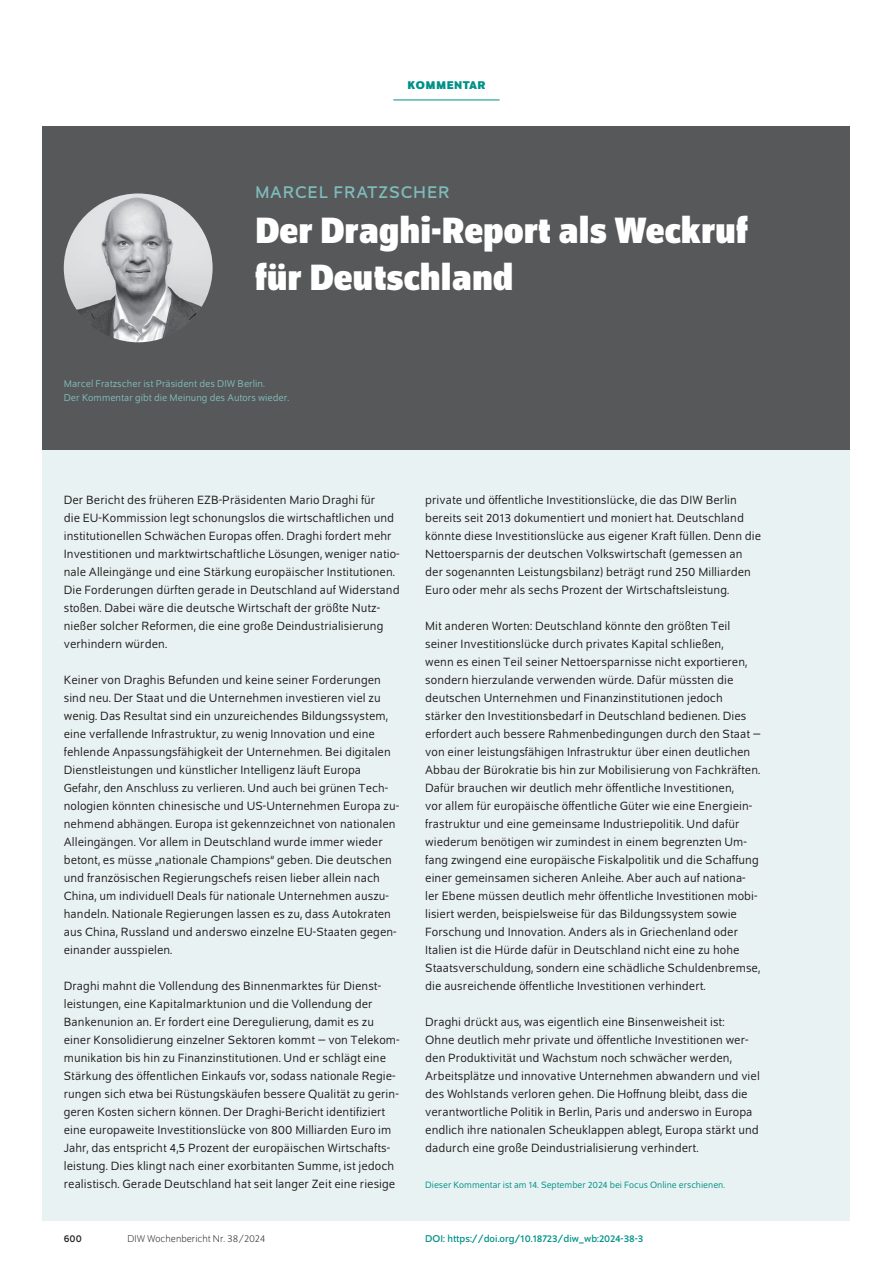
<style>
.page{position:relative;width:893px;height:1263px;background:#fff}
.page>*{position:absolute;margin:0;border:0;box-sizing:border-box;transform-origin:0 0}
.t1{font:700 semi-condensed 39px/46.8px "Schumpeter";color:#fff}
.t2{font:18px "Schumpeter";letter-spacing:.05em;color:#7fbbba}
.t3{font:12.75px/18px "Schumpeter Blond";letter-spacing:.005em;color:#231f20}
.t4{font:12.45px "Schumpeter Blond";letter-spacing:.005em;color:#231f20}
.t5{font:700 12px "Schumpeter";letter-spacing:.04em;color:#009188}
.t6{font:10.5px/13.5px "Schumpeter Blond";color:#7fbbba}
.t7{font:10.5px "Schumpeter";color:#009188}
.t8{font:300 10.5px "Schumpeter";color:#231f20}
.t9{font:10.5px "Schumpeter";color:#231f20}
.t10{font:9.75px "Schumpeter Blond";color:#009188}
</style>
<div class="page">
<div style="left:43px;top:126px;width:807px;height:324px;background:#57585a"></div>
<hr style="left:393px;top:100px;width:107px;height:1px;background:#009188">
<img style="left:64px;top:193px;width:149px;height:149px;border-radius:74px">
<div style="left:43px;top:450px;width:807px;height:770px;background:#e9f2f2"></div>
<p class="t5" style="left:407px;top:79px;width:80px">KOMMENTAR</p>
<h2 class="t2" style="left:255px;top:183px;width:196px">MARCEL FRATZSCHER</h2>
<h1 class="t1" style="left:255px;top:207px;width:494px">Der Draghi-Report als Weckruf für Deutschland</h1>
<p class="t6" style="left:64px;top:377px;width:227px">Marcel Fratzscher ist Präsident des DIW Berlin.<br>Der Kommentar gibt die Meinung des Autors wieder.</p>
<p class="t3" style="left:64px;top:491px;width:337px">Der Bericht des früheren EZB-Präsidenten Mario Draghi für<br>die EU-Kommission legt schonungslos die wirtschaftlichen und institutionellen Schwächen Europas offen. Draghi fordert mehr Investitionen und marktwirtschaftliche Lösungen, weniger natio&shy;nale Alleingänge und eine Stärkung europäischer Institutionen.<br>Die Forderungen dürften gerade in Deutschland auf Widerstand stoßen. Dabei wäre die deutsche Wirtschaft der größte Nutz&shy;nießer solcher Reformen, die eine große Deindustrialisierung verhindern würden.</p>
<p class="t3" style="left:64px;top:671px;width:329px">Keiner von Draghis Befunden und keine seiner Forderungen sind neu. Der Staat und die Unternehmen investieren viel zu wenig. Das Resultat sind ein unzureichendes Bildungssystem, eine verfallende Infrastruktur, zu wenig Innovation und eine fehlende Anpassungsfähigkeit der Unternehmen. Bei digitalen Dienstleistungen und künstlicher Intelligenz läuft Europa</p>
<p class="t4" style="left:64px;top:782px;width:326px">Gefahr, den Anschluss zu verlieren. Und auch bei grünen Tech-</p>
<p class="t3" style="left:64px;top:797px;width:337px">nologien könnten chinesische und US-Unternehmen Europa zu&shy;nehmend abhängen. Europa ist gekennzeichnet von nationalen Alleingängen. Vor allem in Deutschland wurde immer wieder betont, es müsse „nationale Champions“ geben. Die deutschen und französischen Regierungschefs reisen lieber allein nach China, um individuell Deals für nationale Unternehmen auszu&shy;handeln. Nationale Regierungen lassen es zu, dass Autokraten aus China, Russland und anderswo einzelne EU-Staaten gegen&shy;einander ausspielen.</p>
<p class="t3" style="left:64px;top:977px;width:337px">Draghi mahnt die Vollendung des Binnenmarktes für Dienst&shy;leistungen, eine Kapitalmarktunion und die Vollendung der Bankenunion an. Er fordert eine Deregulierung, damit es zu einer Konsolidierung einzelner Sektoren kommt – von Telekom&shy;munikation bis hin zu Finanzinstitutionen. Und er schlägt eine Stärkung des öffentlichen Einkaufs vor, sodass nationale Regie&shy;rungen sich etwa bei Rüstungskäufen bessere Qualität zu gerin&shy;geren Kosten sichern können. Der Draghi-Bericht identifiziert eine europaweite Investitionslücke von 800 Milliarden Euro im Jahr, das entspricht 4,5 Prozent der europäischen Wirtschafts&shy;leistung. Dies klingt nach einer exorbitanten Summe, ist jedoch realistisch. Gerade Deutschland hat seit langer Zeit eine riesige</p>
<p class="t9" style="left:64px;top:1233px;width:20px">600</p>
<p class="t8" style="left:128px;top:1234px;width:139px">DIW Wochenbericht Nr. 38/2024</p>
<p class="t3" style="left:425px;top:491px;width:337px">private und öffentliche Investitionslücke, die das DIW Berlin bereits seit 2013 dokumentiert und moniert hat. Deutschland könnte diese Investitionslücke aus eigener Kraft füllen. Denn die Nettoersparnis der deutschen Volkswirtschaft (gemessen an der sogenannten Leistungsbilanz) beträgt rund 250 Milliarden Euro oder mehr als sechs Prozent der Wirtschaftsleistung.</p>
<p class="t3" style="left:425px;top:617px;width:337px">Mit anderen Worten: Deutschland könnte den größten Teil seiner Investitionslücke durch privates Kapital schließen,<br>wenn es einen Teil seiner Nettoersparnisse nicht exportieren, sondern hierzulande verwenden würde. Dafür müssten die deutschen Unternehmen und Finanzinstitutionen jedoch stärker den Investitionsbedarf in Deutschland bedienen. Dies erfordert auch bessere Rahmenbedingungen durch den Staat – von einer leistungsfähigen Infrastruktur über einen deutlichen Abbau der Bürokratie bis hin zur Mobilisierung von Fachkräften.<br>Dafür brauchen wir deutlich mehr öffentliche Investitionen,<br>vor allem für europäische öffentliche Güter wie eine Energiein&shy;frastruktur und eine gemeinsame Industriepolitik. Und dafür wiederum benötigen wir zumindest in einem begrenzten Um&shy;fang zwingend eine europäische Fiskalpolitik und die Schaffung einer gemeinsamen sicheren Anleihe. Aber auch auf nationa&shy;ler Ebene müssen deutlich mehr öffentliche Investitionen mobi&shy;lisiert werden, beispielsweise für das Bildungssystem sowie Forschung und Innovation. Anders als in Griechenland oder Italien ist die Hürde dafür in Deutschland nicht eine zu hohe Staatsverschuldung, sondern eine schädliche Schuldenbremse, die ausreichende öffentliche Investitionen verhindert.</p>
<p class="t3" style="left:425px;top:1013px;width:336px">Draghi drückt aus, was eigentlich eine Binsenweisheit ist:<br>Ohne deutlich mehr private und öffentliche Investitionen wer&shy;den Produktivität und Wachstum noch schwächer werden, Arbeitsplätze und innovative Unternehmen abwandern und viel des Wohlstands verloren gehen. Die Hoffnung bleibt, dass die verantwortliche Politik in Berlin, Paris und anderswo in Europa endlich ihre nationalen Scheuklappen ablegt, Europa stärkt und dadurch eine große Deindustrialisierung verhindert.</p>
<p class="t10" style="left:425px;top:1180px;width:301px">Dieser Kommentar ist am 14. September 2024 bei Focus Online erschienen.</p>
<p class="t7" style="left:425px;top:1233px;width:220px">DOI: https://doi.org/10.18723/diw_wb:2024-38-3</p>
</div>
